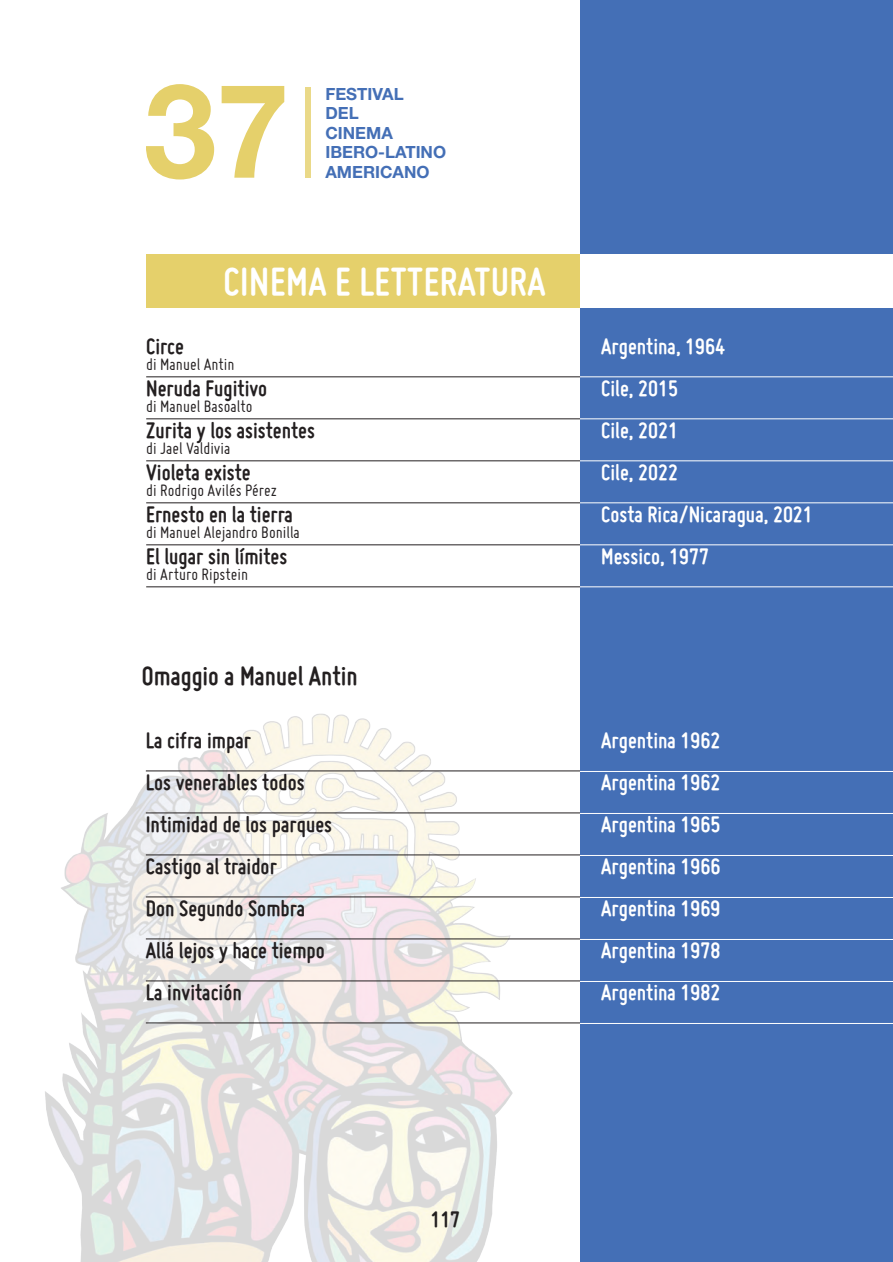
<style>
.page{position:relative;width:893px;height:1262px;background:#fff}
.page>*{position:absolute;margin:0;border:0;box-sizing:border-box;transform-origin:0 0}
.t1{font:700 131.1px "Helvetica Neue LT Std";color:#e5d06b}
.t2{font:700 42px "Miso";letter-spacing:.015em;color:#fff}
.t3{font:700 28.5px "Miso";color:#231f20}
.t4{font:700 24px/42px "Miso";color:#231f20}
.t5{font:700 24px/42px "Miso";color:#fff}
.t6{font:18px "Miso";color:#231f20}
.t7{font:700 16.8px/19.5px "Helvetica Neue LT Std";color:#446fb6}
</style>
<div class="page">
<div style="left:580px;top:0;width:313px;height:1262px;background:#446fb6"></div>
<div style="left:305px;top:87px;width:6px;height:91px;background:#ead988"></div>
<img style="left:45px;top:713px;width:471px;height:549px">
<div style="left:580px;top:254px;width:313px;height:54px;background:#fff"></div>
<div style="left:146px;top:254px;width:434px;height:54px;background:#e5d06b"></div>
<hr style="left:580px;top:377px;width:313px;height:1px;background:#fff">
<hr style="left:580px;top:419px;width:313px;height:1px;background:#fff">
<hr style="left:580px;top:461px;width:313px;height:1px;background:#fff">
<hr style="left:580px;top:503px;width:313px;height:1px;background:#fff">
<hr style="left:580px;top:545px;width:313px;height:1px;background:#fff">
<hr style="left:580px;top:587px;width:313px;height:1px;background:#fff">
<hr style="left:146px;top:377px;width:434px;height:1px;background:#231f20">
<hr style="left:146px;top:419px;width:434px;height:1px;background:#231f20">
<hr style="left:146px;top:461px;width:434px;height:1px;background:#231f20">
<hr style="left:146px;top:503px;width:434px;height:1px;background:#231f20">
<hr style="left:146px;top:545px;width:434px;height:1px;background:#231f20">
<hr style="left:146px;top:587px;width:434px;height:1px;background:#231f20">
<hr style="left:146px;top:771px;width:434px;height:1px;background:#231f20">
<hr style="left:146px;top:813px;width:434px;height:1px;background:#231f20">
<hr style="left:146px;top:855px;width:434px;height:1px;background:#231f20">
<hr style="left:146px;top:897px;width:434px;height:1px;background:#231f20">
<hr style="left:146px;top:939px;width:434px;height:1px;background:#231f20">
<hr style="left:146px;top:981px;width:434px;height:1px;background:#231f20">
<hr style="left:146px;top:1023px;width:434px;height:1px;background:#231f20">
<hr style="left:580px;top:771px;width:313px;height:1px;background:#fff">
<hr style="left:580px;top:813px;width:313px;height:1px;background:#fff">
<hr style="left:580px;top:855px;width:313px;height:1px;background:#fff">
<hr style="left:580px;top:897px;width:313px;height:1px;background:#fff">
<hr style="left:580px;top:939px;width:313px;height:1px;background:#fff">
<hr style="left:580px;top:981px;width:313px;height:1px;background:#fff">
<hr style="left:580px;top:1023px;width:313px;height:1px;background:#fff">
<h1 class="t1" style="left:144px;top:50px;width:147px">37</h1>
<p class="t7" style="left:325px;top:84px;width:122px">FESTIVAL<br>DEL<br>CINEMA<br>IBERO-LATINO</p>
<p class="t7" style="left:325px;top:162px;width:106px">AMERICANO</p>
<h2 class="t2" style="left:223px;top:258px;width:324px">CINEMA E LETTERATURA</h2>
<p class="t4" style="left:146px;top:325px;width:39px">Circe</p>
<p class="t6" style="left:146px;top:355px;width:90px">di Manuel Antin</p>
<p class="t4" style="left:146px;top:367px;width:122px">Neruda Fugitivo</p>
<p class="t6" style="left:146px;top:397px;width:108px">di Manuel Basoalto</p>
<p class="t4" style="left:146px;top:409px;width:170px">Zurita y los asistentes</p>
<p class="t6" style="left:146px;top:439px;width:86px">di Jael Valdivia</p>
<p class="t4" style="left:146px;top:451px;width:106px">Violeta existe</p>
<p class="t6" style="left:146px;top:481px;width:132px">di Rodrigo Avilés Pérez</p>
<p class="t4" style="left:146px;top:493px;width:148px">Ernesto en la tierra</p>
<p class="t6" style="left:146px;top:523px;width:155px">di Manuel Alejandro Bonilla</p>
<p class="t4" style="left:146px;top:535px;width:143px">El lugar sin límites</p>
<p class="t6" style="left:146px;top:565px;width:103px">di Arturo Ripstein</p>
<p class="t3" style="left:142px;top:660px;width:217px">Omaggio a Manuel Antin</p>
<p class="t5" style="left:601px;top:325px;width:213px">Argentina, 1964<br>Cile, 2015<br>Cile, 2021<br>Cile, 2022<br>Costa Rica/Nicaragua, 2021<br>Messico, 1977</p>
<p class="t4" style="left:146px;top:719px;width:188px">La cifra impar<br>Los venerables todos<br>Intimidad de los parques<br>Castigo al traidor<br>Don Segundo Sombra<br>Allá lejos y hace tiempo<br>La invitación</p>
<p class="t5" style="left:601px;top:719px;width:121px;text-align:justify">Argentina 1962<br>Argentina 1962<br>Argentina 1965<br>Argentina 1966<br>Argentina 1969<br>Argentina 1978<br>Argentina 1982</p>
<p class="t4" style="left:430px;top:1198px;width:31px">117</p>
</div>
